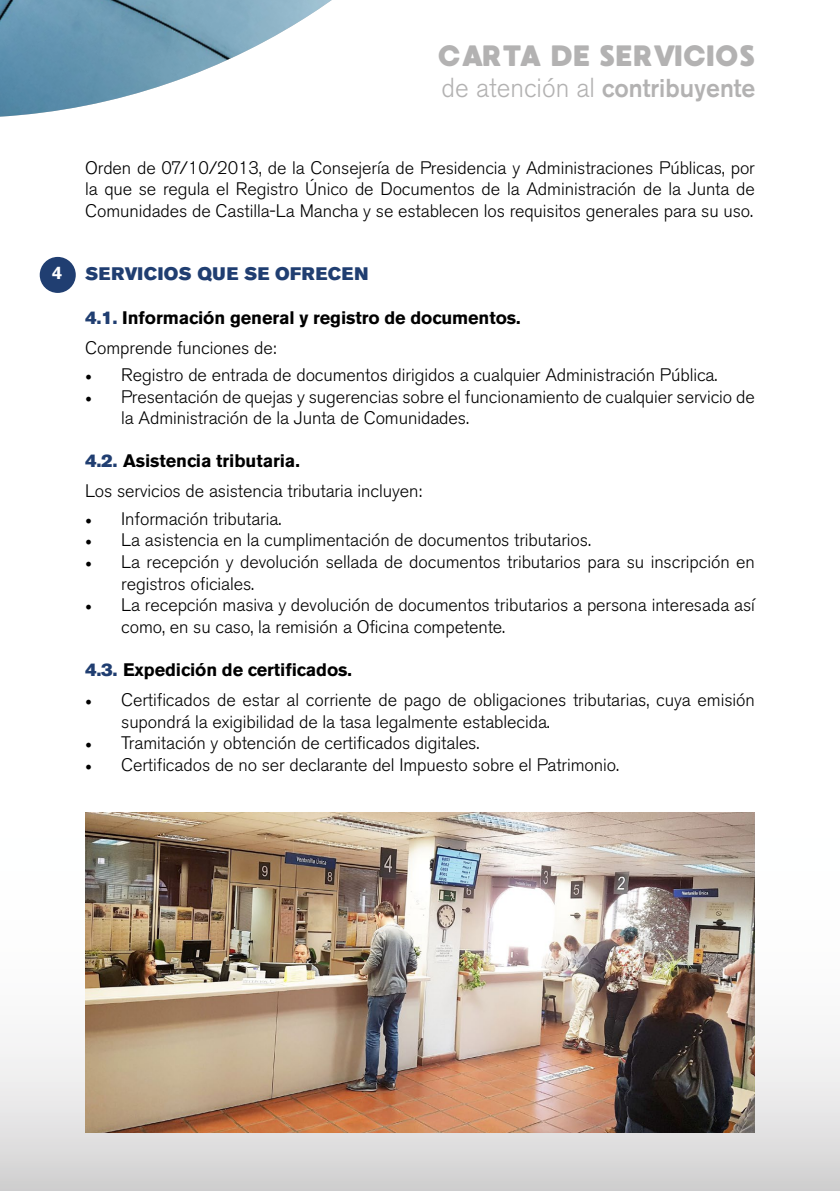
<style>
.page{position:relative;width:840px;height:1191px;background:#fff}
.page>*{position:absolute;margin:0;border:0;box-sizing:border-box;transform-origin:0 0}
.t1{font:29.4px "MADE Waffle Soft";color:#b3b2b2;scale:.96 1}
.t2{font:500 25.8px "Akzidenz Grotesk BE";color:#b3b2b2;scale:.96 1}
.t3{font:300 18px/21.6px "Akzidenz Grotesk BE";letter-spacing:-.005em;color:#000}
.t4{font:700 18px/30px "Akzidenz Grotesk BE";letter-spacing:-.005em;color:#000}
.t5{font:18px "Akzidenz Grotesk BE Super";letter-spacing:.03em;color:#203e71}
.t6{font:700 18px "Akzidenz Grotesk BE";color:#fff}
.s1{font-weight:300;font-size:27.2px}
.s2{font-family:"Akzidenz Grotesk BE Super";font-weight:400;color:#203e71}
.s3{font-weight:300}
.s4{font-family:"Minion Pro";font-weight:400}
.s5{font-weight:700}
</style>
<div class="page">
<img style="left:0;top:0;width:332px;height:117px">
<img style="left:0;top:1043px;width:571px;height:148px">
<img style="left:571px;top:812px;width:268px;height:379px">
<div style="left:40px;top:257px;width:36px;height:36px;background:#203e71;border-radius:50%"></div>
<img style="left:85px;top:812px;width:669px;height:320px">
<h1 class="t1" style="left:437px;top:38px;width:332px">CARTA DE SERVICIOS</h1>
<h2 class="t2" style="left:441px;top:72px;width:328px"><span class="s1">de atención al</span> contribuyente</h2>
<p class="t6" style="left:52px;top:263px;width:12px">4</p>
<p class="t3" style="left:85px;top:157px;width:671px;text-align:justify">Orden de 07/10/2013, de la Consejería de Presidencia y Administraciones Públicas, por la que se regula el Registro Único de Documentos de la Administración de la Junta de Comunidades de Castilla-La Mancha y se establecen los requisitos generales para su uso.</p>
<p class="t5" style="left:85px;top:263px;width:285px">SERVICIOS QUE SE OFRECEN</p>
<p class="t4" style="left:85px;top:302px;width:437px"><span class="s2">4.1.</span> Información general y registro de documentos.<br><span class="s3">Comprende funciones de:</span></p>
<p class="t3" style="left:85px;top:364px;width:633px"><span class="s4">•</span> Registro de entrada de documentos dirigidos a cualquier Administración Pública.</p>
<p class="t3" style="left:121px;top:386px;width:634px;text-indent:-36px"><span class="s4">•</span> Presentación de quejas y sugerencias sobre el funcionamiento de cualquier servicio de la Administración de la Junta de Comunidades.</p>
<p class="t3" style="left:85px;top:446px;width:338px;line-height:30px"><span class="s2">4.2.</span> <span class="s5">Asistencia tributaria.<br></span>Los servicios de asistencia tributaria incluyen:</p>
<p class="t3" style="left:85px;top:508px;width:198px"><span class="s4">•</span> Información tributaria.</p>
<p class="t3" style="left:85px;top:530px;width:507px"><span class="s4">•</span> La asistencia en la cumplimentación de documentos tributarios.</p>
<p class="t3" style="left:121px;top:551px;width:634px;text-indent:-36px"><span class="s4">•</span> La recepción y devolución sellada de documentos tributarios para su inscripción en registros oficiales.</p>
<p class="t3" style="left:121px;top:594px;width:635px;text-indent:-36px"><span class="s4">•</span> La recepción masiva y devolución de documentos tributarios a persona interesada así como, en su caso, la remisión a Oficina competente.</p>
<p class="t4" style="left:85px;top:655px;width:268px"><span class="s2">4.3.</span> Expedición de certificados.</p>
<p class="t3" style="left:121px;top:689px;width:635px;text-indent:-36px"><span class="s4">•</span> Certificados de estar al corriente de pago de obligaciones tributarias, cuya emisión supondrá la exigibilidad de la tasa legalmente establecida.</p>
<p class="t3" style="left:85px;top:732px;width:395px"><span class="s4">•</span> Tramitación y obtención de certificados digitales.</p>
<p class="t3" style="left:85px;top:754px;width:535px"><span class="s4">•</span> Certificados de no ser declarante del Impuesto sobre el Patrimonio.</p>
</div>
